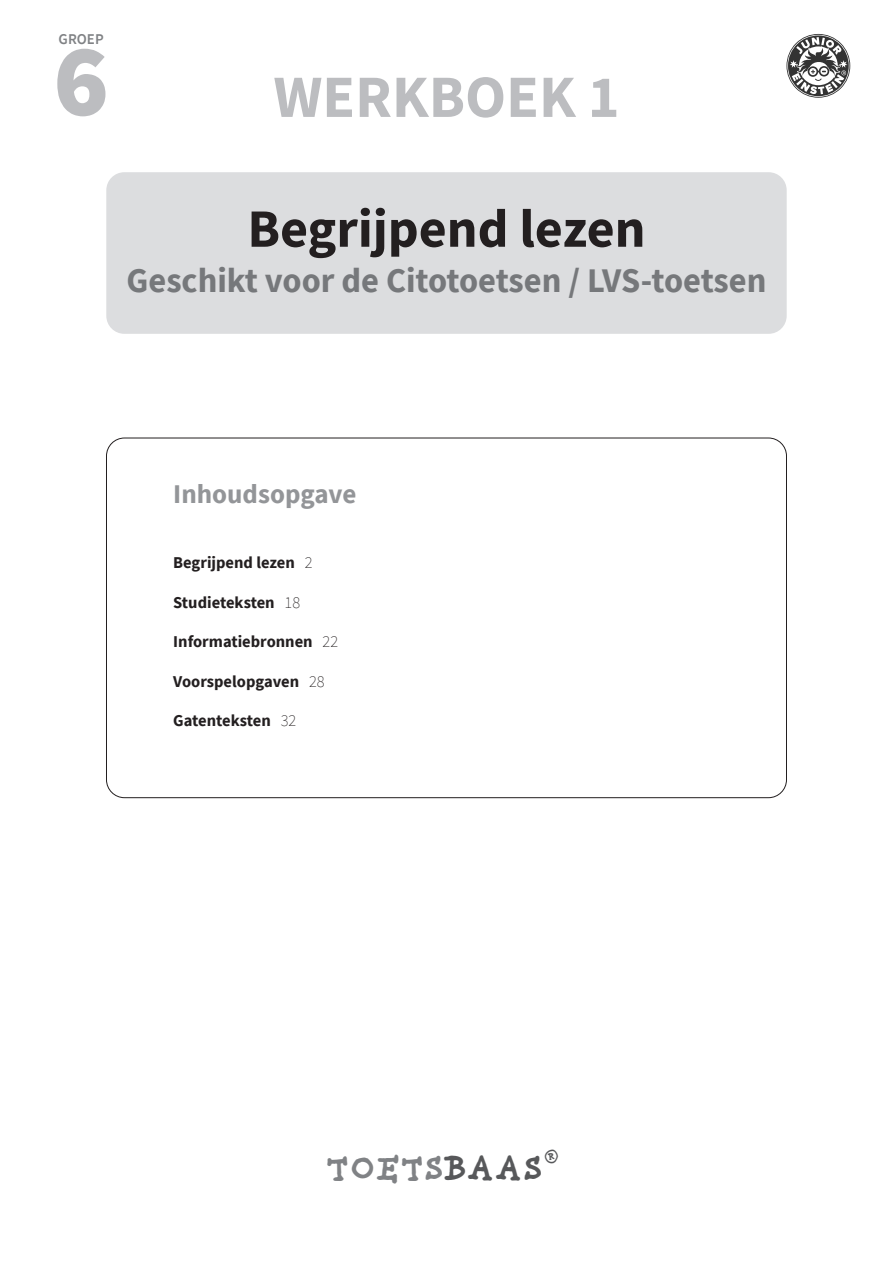
<style>
.page{position:relative;width:893px;height:1263px;background:#fff}
.page>*{position:absolute;margin:0;border:0;box-sizing:border-box;transform-origin:0 0}
.t1{font:900 102.75px "Source Sans Pro";color:#bcbdc0}
.t2{font:700 60px "Source Sans Pro";color:#bcbdc0}
.t3{font:700 54px "Source Sans Pro";color:#231f20}
.t4{font:700 37.5px "Providence Pro";color:#808285}
.t5{font:700 34.5px "Source Sans Pro";color:#76787b}
.t6{font:700 27px "Source Sans Pro";color:#939598}
.tussenkop{font:700 16.5px "Source Sans Pro";color:#231f20}
.t7{font:600 15px "Source Sans Pro";color:#808285}
.s1{font-weight:200}
.s2{color:#57585a}
</style>
<div class="page">
<svg style="left:786px;top:34px;width:64px;height:64px"></svg>
<div style="left:106px;top:172px;width:681px;height:162px;background:#dcdddf;border-radius:18px"></div>
<p class="t7" style="left:59px;top:29px;width:47px">GROEP</p>
<p class="t1" style="left:53px;top:10px;width:57px">6</p>
<p class="t2" style="left:273px;top:56px;width:348px">WERKBOEK 1</p>
<p class="t3" style="left:247px;top:192px;width:400px">Begrijpend lezen</p>
<p class="t5" style="left:126px;top:257px;width:642px">Geschikt voor de Citotoetsen / LVS-toetsen</p>
<p class="t6" style="left:173px;top:476px;width:185px">Inhoudsopgave</p>
<p class="tussenkop" style="left:173px;top:551px;width:141px">Begrijpend lezen <span class="s1">2</span></p>
<p class="tussenkop" style="left:173px;top:591px;width:128px">Studieteksten <span class="s1">18</span></p>
<p class="tussenkop" style="left:173px;top:630px;width:166px">Informatiebronnen <span class="s1">22</span></p>
<p class="tussenkop" style="left:173px;top:670px;width:153px">Voorspelopgaven <span class="s1">28</span></p>
<p class="tussenkop" style="left:173px;top:710px;width:125px">Gatenteksten <span class="s1">32</span></p>
<p class="t4" style="left:326px;top:1146px;width:236px">TOETS<span class="s2">BAAS</span><sup>®</sup></p>
</div>
